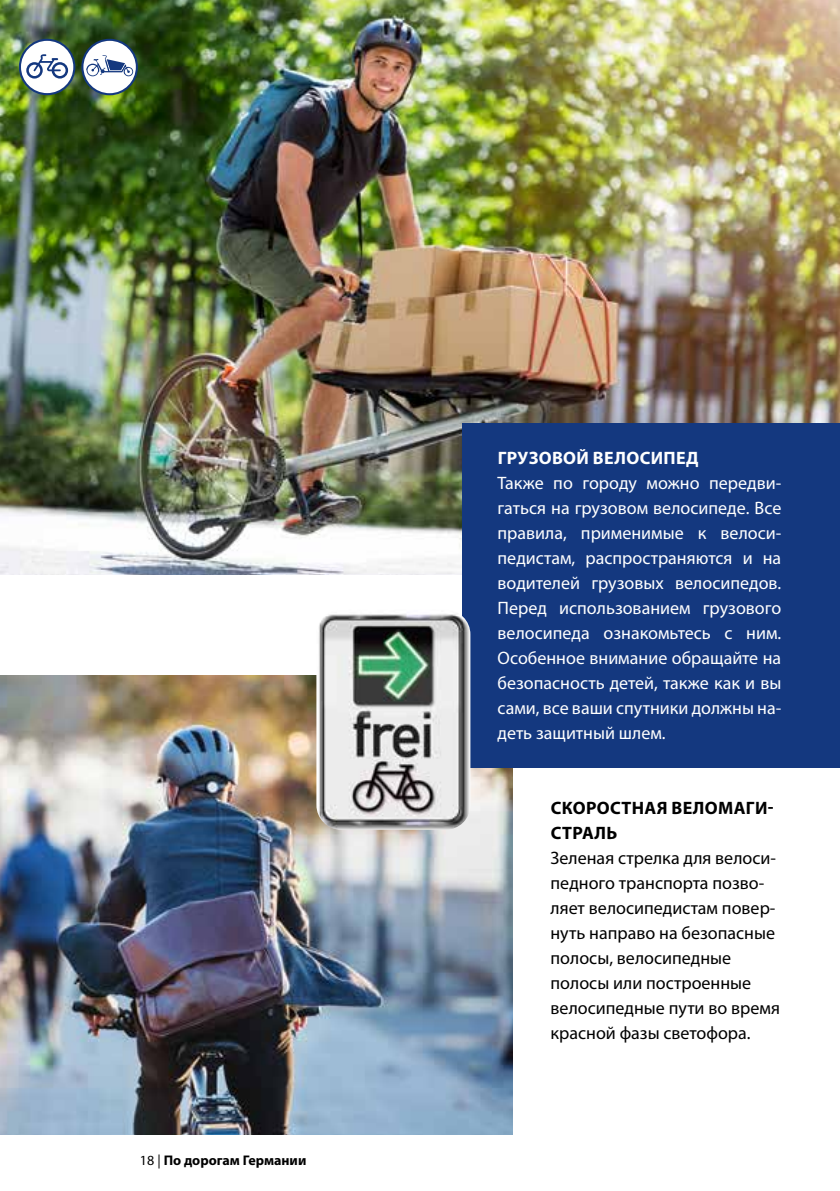
<style>
.page{position:relative;width:840px;height:1191px;background:#fff}
.page>*{position:absolute;margin:0;border:0;box-sizing:border-box;transform-origin:0 0}
.t1{font:18px/25px "Myriad Pro";color:#fff;text-align:justify}
.t2{font:18px/25px "Myriad Pro";color:#000}
.t3{font:700 18px/25px "Myriad Pro";letter-spacing:.02em;color:#000}
.t4{font:700 18px "Myriad Pro";letter-spacing:.02em;color:#fff}
.t5{font:700 14px "Myriad Pro";color:#000}
.s1{font-weight:400}
</style>
<div class="page">
<img style="left:0;top:0;width:839px;height:574px">
<img style="left:0;top:676px;width:512px;height:458px">
<div style="left:462px;top:423px;width:377px;height:344px;background:#14387f"></div>
<div style="left:20px;top:40px;width:54px;height:54px;background:#fff;border-radius:50%"></div>
<div style="left:19px;top:39px;width:56px;height:56px;border:2px solid #14387f;border-radius:50%"></div>
<svg style="left:26px;top:54px;width:42px;height:25px"></svg>
<div style="left:82px;top:40px;width:55px;height:54px;background:#fff;border-radius:50%"></div>
<div style="left:81px;top:39px;width:57px;height:56px;border:2px solid #14387f;border-radius:50%"></div>
<svg style="left:86px;top:55px;width:47px;height:21px"></svg>
<img style="left:316px;top:614px;width:154px;height:215px">
<p class="t5" style="left:140px;top:1151px;width:168px"><span class="s1">18 |</span> По дорогам Германии</p>
<p class="t4" style="left:497px;top:446px;width:202px">ГРУЗОВОЙ ВЕЛОСИПЕД</p>
<p class="t1" style="left:497px;top:470px;width:285px">Также по городу можно передви&shy;гаться на грузовом велосипеде. Все правила, применимые к велоси&shy;педистам, распространяются и на водителей грузовых велосипедов.<br>Перед использованием грузового велосипеда ознакомьтесь с ним.<br>Особенное внимание обращайте на безопасность детей, также как и вы сами, все ваши спутники должны на&shy;деть защитный шлем.</p>
<p class="t3" style="left:550px;top:794px;width:224px">СКОРОСТНАЯ ВЕЛОМАГИ-<br>СТРАЛЬ</p>
<p class="t2" style="left:550px;top:845px;width:231px">Зеленая стрелка для велоси&shy;педного транспорта позво&shy;ляет велосипедистам повер&shy;нуть направо на безопасные полосы, велосипедные полосы или построенные велосипедные пути во время красной фазы светофора.</p>
</div>
